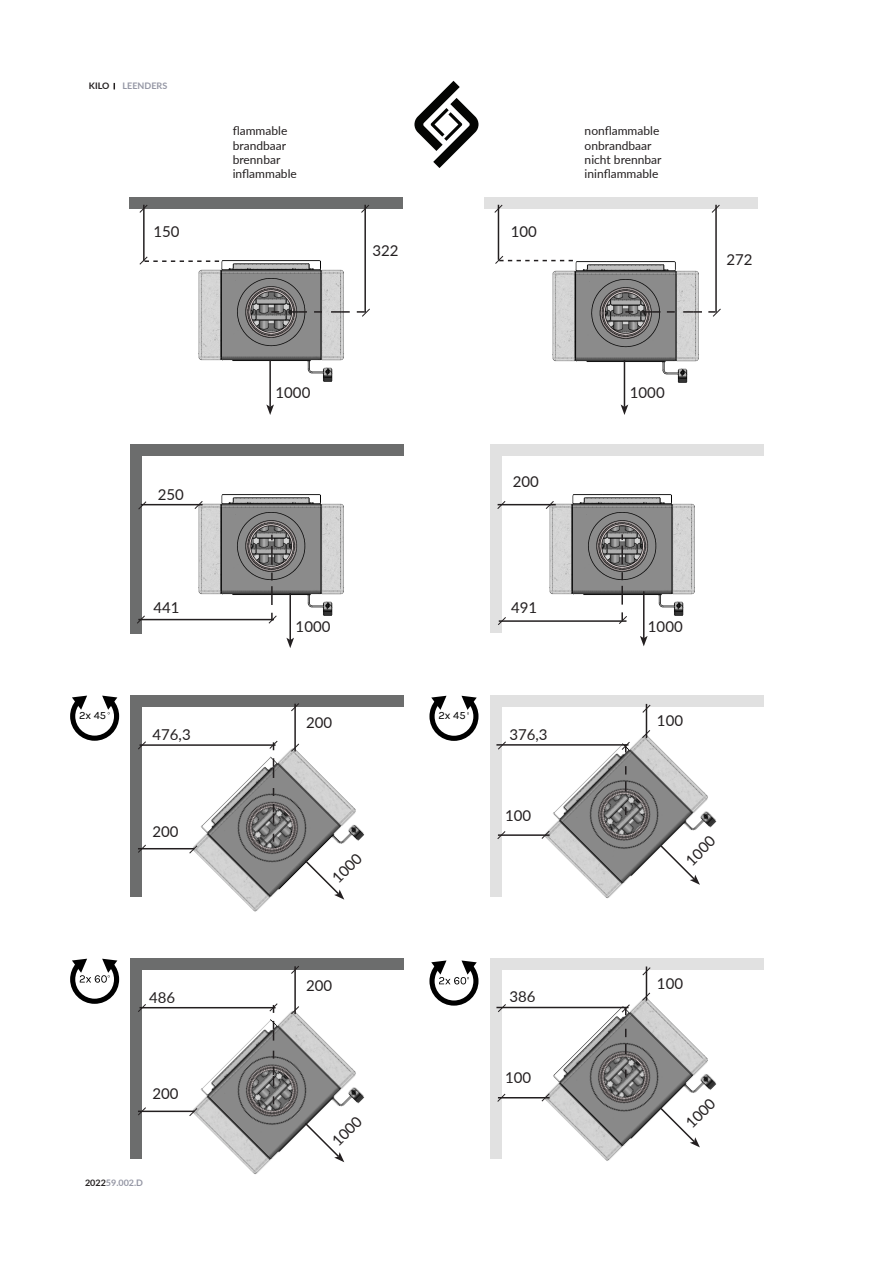
<style>
.page{position:relative;width:893px;height:1263px;background:#fff}
.page>*{position:absolute;margin:0;border:0;box-sizing:border-box;transform-origin:0 0}
.t1{font:15px "Lato";color:#231f20}
.t2{font:12px "Lato";color:#231f20}
.t3{font:11.1px "Karla";color:#000}
.t4{font:700 9px "Lato";color:#9496a4}
.t5{font:700 9px "Lato";color:#231f20}
.s1{color:#231f20}
</style>
<div class="page">
<svg style="left:414px;top:81px;width:64px;height:87px"></svg>
<img style="left:548px;top:724px;width:169px;height:175px">
<img style="left:185px;top:750px;width:180px;height:162px">
<img style="left:199px;top:494px;width:145px;height:122px">
<img style="left:550px;top:494px;width:145px;height:122px">
<img style="left:199px;top:260px;width:145px;height:122px">
<div style="left:130px;top:197px;width:273px;height:12px;background:#6c6d6d"></div>
<img style="left:553px;top:261px;width:146px;height:122px">
<div style="left:484px;top:197px;width:273px;height:12px;background:#e1e1e1"></div>
<div style="left:130px;top:444px;width:274px;height:12px;background:#6c6d6d"></div>
<div style="left:130px;top:445px;width:12px;height:189px;background:#6c6d6d"></div>
<div style="left:490px;top:444px;width:273px;height:12px;background:#e1e1e1"></div>
<div style="left:490px;top:444px;width:11px;height:188px;background:#e1e1e1"></div>
<div style="left:130px;top:696px;width:274px;height:11px;background:#6c6d6d"></div>
<div style="left:130px;top:696px;width:12px;height:200px;background:#6c6d6d"></div>
<div style="left:490px;top:696px;width:273px;height:11px;background:#e1e1e1"></div>
<div style="left:490px;top:696px;width:11px;height:200px;background:#e1e1e1"></div>
<hr style="left:364px;top:205px;width:2px;height:108px;background:#231f20">
<hr style="left:715px;top:205px;width:2px;height:108px;background:#231f20">
<hr style="left:498px;top:205px;width:1px;height:55px;background:#231f20">
<hr style="left:143px;top:205px;width:2px;height:56px;background:#231f20">
<hr style="left:141px;top:504px;width:62px;height:1px;background:#231f20">
<hr style="left:498px;top:504px;width:58px;height:1px;background:#231f20">
<hr style="left:294px;top:704px;width:2px;height:47px;background:#231f20">
<hr style="left:646px;top:704px;width:1px;height:34px;background:#231f20">
<hr style="left:138px;top:848px;width:56px;height:1px;background:#231f20">
<hr style="left:498px;top:834px;width:52px;height:2px;background:#231f20">
<svg style="left:139px;top:204px;width:9px;height:9px"></svg>
<svg style="left:361px;top:204px;width:8px;height:9px"></svg>
<svg style="left:139px;top:256px;width:80px;height:9px"></svg>
<svg style="left:271px;top:308px;width:99px;height:9px"></svg>
<svg style="left:495px;top:255px;width:78px;height:10px"></svg>
<svg style="left:494px;top:204px;width:9px;height:9px"></svg>
<svg style="left:711px;top:204px;width:9px;height:9px"></svg>
<svg style="left:625px;top:308px;width:96px;height:9px"></svg>
<svg style="left:138px;top:501px;width:9px;height:9px"></svg>
<svg style="left:194px;top:500px;width:9px;height:10px"></svg>
<svg style="left:497px;top:500px;width:9px;height:10px"></svg>
<svg style="left:545px;top:500px;width:10px;height:10px"></svg>
<svg style="left:138px;top:844px;width:9px;height:9px"></svg>
<svg style="left:189px;top:845px;width:9px;height:9px"></svg>
<svg style="left:291px;top:703px;width:8px;height:9px"></svg>
<svg style="left:290px;top:743px;width:10px;height:9px"></svg>
<svg style="left:497px;top:830px;width:9px;height:10px"></svg>
<svg style="left:541px;top:830px;width:9px;height:10px"></svg>
<svg style="left:642px;top:704px;width:9px;height:9px"></svg>
<svg style="left:641px;top:729px;width:10px;height:10px"></svg>
<hr style="left:269px;top:360px;width:2px;height:47px;background:#231f20">
<svg style="left:266px;top:404px;width:8px;height:11px"></svg>
<hr style="left:624px;top:360px;width:1px;height:47px;background:#231f20">
<svg style="left:621px;top:404px;width:7px;height:11px"></svg>
<hr style="left:289px;top:593px;width:2px;height:47px;background:#231f20">
<svg style="left:286px;top:638px;width:8px;height:10px"></svg>
<hr style="left:643px;top:591px;width:1px;height:47px;background:#231f20">
<svg style="left:640px;top:636px;width:8px;height:10px"></svg>
<svg style="left:303px;top:858px;width:41px;height:42px"></svg>
<svg style="left:659px;top:844px;width:41px;height:41px"></svg>
<svg style="left:137px;top:615px;width:9px;height:9px"></svg>
<hr style="left:140px;top:744px;width:136px;height:2px;background:#231f20">
<svg style="left:138px;top:741px;width:9px;height:9px"></svg>
<hr style="left:496px;top:744px;width:132px;height:2px;background:#231f20">
<svg style="left:497px;top:741px;width:10px;height:9px"></svg>
<svg style="left:621px;top:741px;width:9px;height:74px"></svg>
<svg style="left:269px;top:740px;width:9px;height:102px"></svg>
<hr style="left:138px;top:619px;width:136px;height:1px;background:#231f20">
<svg style="left:268px;top:535px;width:9px;height:89px"></svg>
<hr style="left:499px;top:620px;width:127px;height:2px;background:#231f20">
<svg style="left:498px;top:616px;width:9px;height:10px"></svg>
<svg style="left:618px;top:534px;width:10px;height:90px"></svg>
<img style="left:537px;top:987px;width:180px;height:174px">
<img style="left:185px;top:1008px;width:180px;height:167px">
<div style="left:130px;top:958px;width:274px;height:12px;background:#6c6d6d"></div>
<div style="left:130px;top:958px;width:12px;height:201px;background:#6c6d6d"></div>
<div style="left:490px;top:958px;width:273px;height:12px;background:#e1e1e1"></div>
<div style="left:490px;top:958px;width:11px;height:201px;background:#e1e1e1"></div>
<hr style="left:294px;top:966px;width:2px;height:48px;background:#231f20">
<hr style="left:646px;top:966px;width:1px;height:35px;background:#231f20">
<hr style="left:138px;top:1110px;width:56px;height:2px;background:#231f20">
<hr style="left:498px;top:1097px;width:52px;height:1px;background:#231f20">
<svg style="left:138px;top:1107px;width:9px;height:9px"></svg>
<svg style="left:189px;top:1107px;width:9px;height:10px"></svg>
<svg style="left:291px;top:966px;width:8px;height:8px"></svg>
<svg style="left:290px;top:1005px;width:10px;height:10px"></svg>
<svg style="left:497px;top:1093px;width:9px;height:9px"></svg>
<svg style="left:541px;top:1093px;width:9px;height:9px"></svg>
<svg style="left:642px;top:966px;width:9px;height:10px"></svg>
<svg style="left:641px;top:992px;width:10px;height:9px"></svg>
<svg style="left:303px;top:1121px;width:41px;height:41px"></svg>
<svg style="left:659px;top:1106px;width:41px;height:41px"></svg>
<hr style="left:140px;top:1007px;width:136px;height:1px;background:#231f20">
<svg style="left:138px;top:1004px;width:9px;height:8px"></svg>
<hr style="left:496px;top:1007px;width:132px;height:1px;background:#231f20">
<svg style="left:497px;top:1003px;width:10px;height:10px"></svg>
<svg style="left:621px;top:1004px;width:9px;height:73px"></svg>
<svg style="left:269px;top:1003px;width:9px;height:101px"></svg>
<svg style="left:70px;top:696px;width:50px;height:45px"></svg>
<svg style="left:429px;top:696px;width:50px;height:45px"></svg>
<svg style="left:70px;top:959px;width:50px;height:45px"></svg>
<svg style="left:429px;top:960px;width:50px;height:46px"></svg>
<p class="t5" style="left:89px;top:79px;width:22px">KILO</p>
<p class="t4" style="left:123px;top:79px;width:46px">LEENDERS</p>
<p class="t2" style="left:233px;top:122px;width:56px">flammable</p>
<p class="t2" style="left:233px;top:137px;width:55px">brandbaar</p>
<p class="t2" style="left:233px;top:151px;width:49px">brennbar</p>
<p class="t2" style="left:233px;top:165px;width:66px">inflammable</p>
<p class="t1" style="left:154px;top:221px;width:28px">150</p>
<p class="t1" style="left:511px;top:221px;width:28px">100</p>
<p class="t1" style="left:372px;top:240px;width:28px">322</p>
<p class="t2" style="left:585px;top:122px;width:76px">nonflammable</p>
<p class="t2" style="left:585px;top:137px;width:68px">onbrandbaar</p>
<p class="t2" style="left:585px;top:151px;width:78px">nicht brennbar</p>
<p class="t2" style="left:585px;top:165px;width:75px">ininflammable</p>
<p class="t1" style="left:726px;top:248px;width:28px">272</p>
<p class="t1" style="left:158px;top:483px;width:28px">250</p>
<p class="t1" style="left:154px;top:597px;width:28px">441</p>
<p class="t1" style="left:276px;top:382px;width:36px">1000</p>
<p class="t1" style="left:630px;top:382px;width:36px">1000</p>
<p class="t1" style="left:513px;top:471px;width:28px">200</p>
<p class="t1" style="left:511px;top:597px;width:28px">491</p>
<p class="t1" style="left:296px;top:615px;width:36px">1000</p>
<p class="t1" style="left:648px;top:616px;width:36px">1000</p>
<p class="t3" style="left:79px;top:710px;width:29px">2x 45</p>
<p class="t3" style="left:438px;top:710px;width:29px">2x 45</p>
<p class="t1" style="left:306px;top:712px;width:28px">200</p>
<p class="t1" style="left:657px;top:710px;width:28px">100</p>
<p class="t1" style="left:509px;top:723px;width:40px">376,3</p>
<p class="t1" style="left:152px;top:723px;width:40px">476,3</p>
<p class="t1" style="left:152px;top:820px;width:28px">200</p>
<p class="t1" style="left:149px;top:986px;width:28px">486</p>
<p class="t1" style="left:152px;top:1083px;width:28px">200</p>
<p class="t4" style="left:85px;top:1176px;width:60px"><span class="s1">2022</span>59.002.D</p>
<p class="t1" style="left:327px;top:873px;width:36px;rotate:-45deg">1000</p>
<p class="t1" style="left:505px;top:804px;width:28px">100</p>
<p class="t1" style="left:681px;top:855px;width:36px;rotate:-45deg">1000</p>
<p class="t1" style="left:306px;top:975px;width:28px">200</p>
<p class="t1" style="left:657px;top:973px;width:28px">100</p>
<p class="t1" style="left:509px;top:986px;width:28px">386</p>
<p class="t1" style="left:327px;top:1135px;width:36px;rotate:-45deg">1000</p>
<p class="t1" style="left:505px;top:1067px;width:28px">100</p>
<p class="t1" style="left:681px;top:1118px;width:36px;rotate:-45deg">1000</p>
</div>
